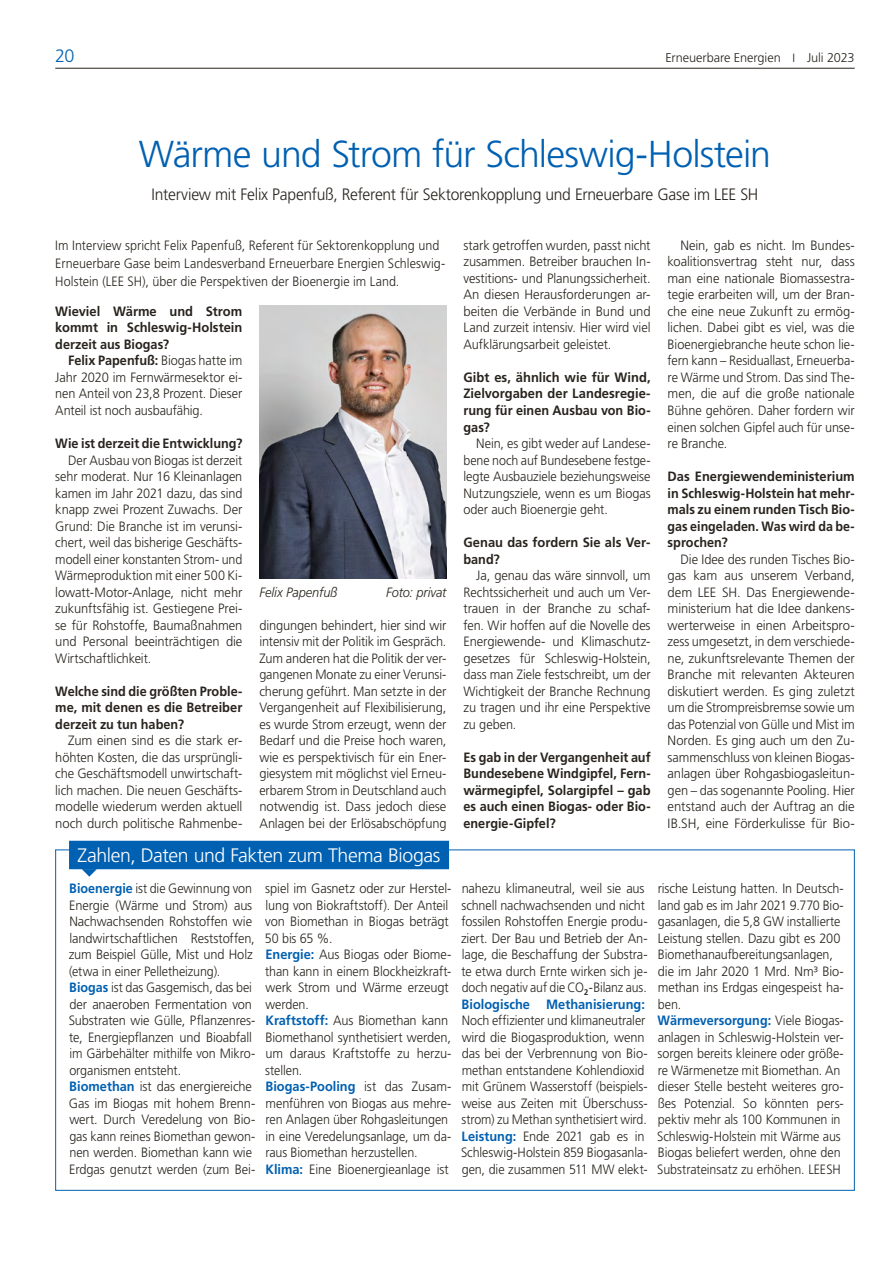
<style>
.page{position:relative;width:893px;height:1263px;background:#fff}
.page>*{position:absolute;margin:0;border:0;box-sizing:border-box;transform-origin:0 0}
.t1{font:300 37.5px "Frutiger LT Std";letter-spacing:-.025em;color:#0060b1}
.t2{font:300 19.5px "Frutiger LT Std";letter-spacing:-.02em;color:#fff}
.t3{font:300 18px "Frutiger LT Std";color:#0060b1}
.t4{font:300 16.5px "Frutiger LT Std";letter-spacing:-.015em;color:#28231d;scale:.95 1}
.t5{font:300 13.5px/16.5px "Frutiger LT Std";letter-spacing:-.005em;color:#28231d;text-align:justify;scale:.95 1}
.t6{font:300 13.5px/16.5px "Frutiger LT Std";letter-spacing:-.005em;color:#28231d;text-align:justify;scale:.94 1}
.t7{font:300 13.5px/16.5px "Frutiger LT Std";letter-spacing:-.005em;color:#28231d;scale:.93 1}
.t8{font:300 13.5px/16.5px "Frutiger LT Std";letter-spacing:-.005em;color:#28231d;text-align:justify;scale:.96 1}
.t9{font:700 13.5px/16.5px "Frutiger LT Std";color:#28231d;text-align:justify;scale:.96 1}
.t10{font:700 13.5px/16.5px "Frutiger LT Std";color:#28231d;text-align:justify;scale:.94 1}
.t11{font:300 13.5px/16.5px "Frutiger LT Std";letter-spacing:-.005em;color:#28231d;text-align:justify}
.t12{font:italic 300 13.5px "Frutiger LT Std";letter-spacing:-.005em;color:#28231d;scale:.95 1}
.t13{font:300 12.75px "Frutiger LT Std";letter-spacing:-.005em;color:#28231d}
.s1{font-size:12px}
.s2{font-weight:700}
.s3{font-weight:700;color:#0060b1}
</style>
<div class="page">
<hr style="left:55px;top:68px;width:800px;height:1px;background:#28231d">
<img style="left:259px;top:305px;width:187px;height:274px">
<div style="left:69px;top:841px;width:380px;height:28px;background:#0060b1"></div>
<svg style="left:82px;top:869px;width:15px;height:8px"></svg>
<h3 class="t3" style="left:55px;top:45px;width:21px">20</h3>
<p class="t13" style="left:665px;top:50px;width:191px">Erneuerbare Energien <span class="s1">I</span> Juli 2023</p>
<h1 class="t1" style="left:139px;top:133px;width:634px">Wärme und Strom für Schleswig-Holstein</h1>
<p class="t4" style="left:152px;top:185px;width:640px">Interview mit Felix Papenfuß, Referent für Sektorenkopplung und Erneuerbare Gase im LEE SH</p>
<p class="t7" style="left:55px;top:236px;width:421px;line-height:18px">Im Interview spricht Felix Papenfuß, Referent für Sektorenkopplung und<br>Erneuerbare Gase beim Landesverband Erneuerbare Energien Schleswig-<br>Holstein (LEE SH), über die Perspektiven der Bioenergie im Land.</p>
<p class="t9" style="left:55px;top:303px;width:196px">Wieviel Wärme und Strom kommt in Schleswig-Holstein derzeit aus Biogas?</p>
<p class="t6" style="left:55px;top:353px;width:201px;text-indent:13px"><span class="s2">Felix Papenfuß:</span> Biogas hatte im Jahr 2020 im Fernwärmesektor ei&shy;nen Anteil von 23,8 Prozent. Dieser Anteil ist noch ausbaufähig.</p>
<p class="t10" style="left:55px;top:435px;width:201px">Wie ist derzeit die Entwicklung?</p>
<p class="t6" style="left:55px;top:452px;width:201px;text-indent:13px">Der Ausbau von Biogas ist derzeit sehr moderat. Nur 16 Kleinanlagen kamen im Jahr 2021 dazu, das sind knapp zwei Prozent Zuwachs. Der Grund: Die Branche ist im verunsi&shy;chert, weil das bisherige Geschäfts&shy;modell einer konstanten Strom- und Wärmeproduktion mit einer 500 Ki&shy;lowatt-Motor-Anlage, nicht mehr zukunftsfähig ist. Gestiegene Prei&shy;se für Rohstoffe, Baumaßnahmen und Personal beeinträchtigen die Wirtschaftlichkeit.</p>
<p class="t10" style="left:55px;top:683px;width:201px">Welche sind die größten Proble&shy;me, mit denen es die Betreiber derzeit zu tun haben?</p>
<p class="t11" style="left:55px;top:732px;width:189px;text-indent:13px">Zum einen sind es die stark er&shy;höhten Kosten, die das ursprüngli&shy;che Geschäftsmodell unwirtschaft&shy;lich machen. Die neuen Geschäfts&shy;modelle wiederum werden aktuell noch durch politische Rahmenbe-</p>
<p class="t5" style="left:463px;top:237px;width:198px">stark getroffen wurden, passt nicht zusammen. Betreiber brauchen In&shy;vestitions- und Planungssicherheit.<br>An diesen Herausforderungen ar&shy;beiten die Verbände in Bund und Land zurzeit intensiv. Hier wird viel Aufklärungsarbeit geleistet.</p>
<p class="t9" style="left:463px;top:369px;width:196px">Gibt es, ähnlich wie für Wind, Zielvorgaben der Landesregie&shy;rung für einen Ausbau von Bio&shy;gas?</p>
<p class="t6" style="left:463px;top:435px;width:201px;text-indent:13px">Nein, es gibt weder auf Landese&shy;bene noch auf Bundesebene festge&shy;legte Ausbauziele beziehungsweise Nutzungsziele, wenn es um Biogas oder auch Bioenergie geht.</p>
<p class="t9" style="left:463px;top:534px;width:196px">Genau das fordern Sie als Ver&shy;band?</p>
<p class="t8" style="left:463px;top:567px;width:196px;text-indent:13px">Ja, genau das wäre sinnvoll, um Rechtssicherheit und auch um Ver&shy;trauen in der Branche zu schaf&shy;fen. Wir hoffen auf die Novelle des Energiewende- und Klimaschutz&shy;gesetzes für Schleswig-Holstein, dass man Ziele festschreibt, um der Wichtigkeit der Branche Rechnung zu tragen und ihr eine Perspektive zu geben.</p>
<p class="t10" style="left:463px;top:749px;width:201px">Es gab in der Vergangenheit auf Bundesebene Windgipfel, Fern&shy;wärmegipfel, Solargipfel – gab es auch einen Biogas- oder Bio&shy;energie-Gipfel?</p>
<p class="t8" style="left:668px;top:237px;width:196px;text-indent:13px">Nein, gab es nicht. Im Bundes&shy;koalitionsvertrag steht nur, dass man eine nationale Biomassestra&shy;tegie erarbeiten will, um der Bran&shy;che eine neue Zukunft zu ermög&shy;lichen. Dabei gibt es viel, was die Bioenergiebranche heute schon lie&shy;fern kann – Residuallast, Erneuerba&shy;re Wärme und Strom. Das sind The&shy;men, die auf die große nationale Bühne gehören. Daher fordern wir einen solchen Gipfel auch für unse&shy;re Branche.</p>
<p class="t9" style="left:668px;top:468px;width:196px">Das Energiewendeministerium in Schleswig-Holstein hat mehr&shy;mals zu einem runden Tisch Bio&shy;gas eingeladen. Was wird da be&shy;sprochen?</p>
<p class="t5" style="left:668px;top:551px;width:198px;text-indent:13px">Die Idee des runden Tisches Bio&shy;gas kam aus unserem Verband, dem LEE SH. Das Energiewende&shy;ministerium hat die Idee dankens&shy;werterweise in einen Arbeitspro&shy;zess umgesetzt, in dem verschiede&shy;ne, zukunftsrelevante Themen der Branche mit relevanten Akteuren diskutiert werden. Es ging zuletzt um die Strompreisbremse sowie um das Potenzial von Gülle und Mist im Norden. Es ging auch um den Zu&shy;sammenschluss von kleinen Biogas&shy;anlagen über Rohgasbiogasleitun&shy;gen – das sogenannte Pooling. Hier entstand auch der Auftrag an die IB.SH, eine Förderkulisse für Bio-</p>
<p class="t12" style="left:259px;top:584px;width:84px">Felix Papenfuß</p>
<p class="t12" style="left:386px;top:584px;width:65px">Foto: privat</p>
<p class="t5" style="left:259px;top:617px;width:198px">dingungen behindert, hier sind wir intensiv mit der Politik im Gespräch.<br>Zum anderen hat die Politik der ver&shy;gangenen Monate zu einer Verunsi&shy;cherung geführt. Man setzte in der Vergangenheit auf Flexibilisierung, es wurde Strom erzeugt, wenn der Bedarf und die Preise hoch waren, wie es perspektivisch für ein Ener&shy;giesystem mit möglichst viel Erneu&shy;erbarem Strom in Deutschland auch notwendig ist. Dass jedoch diese Anlagen bei der Erlösabschöpfung</p>
<h2 class="t2" style="left:78px;top:844px;width:364px">Zahlen, Daten und Fakten zum Thema Biogas</h2>
<p class="t7" style="left:69px;top:881px;width:202px"><span class="s3">Bioenergie</span> ist die Gewinnung von<br>Energie (Wärme und Strom) aus<br>Nachwachsenden Rohstoffen wie landwirtschaftlichen Reststoffen, zum Beispiel Gülle, Mist und Holz (etwa in einer Pelletheizung).<br><span class="s3">Biogas</span> ist das Gasgemisch, das bei der anaeroben Fermentation von<br>Substraten wie Gülle, Pflanzenres&shy;te, Energiepflanzen und Bioabfall im Gärbehälter mithilfe von Mikro&shy;organismen entsteht.<br><span class="s3">Biomethan</span> ist das energiereiche<br>Gas im Biogas mit hohem Brenn&shy;wert. Durch Veredelung von Bio&shy;gas kann reines Biomethan gewon&shy;nen werden. Biomethan kann wie<br>Erdgas genutzt werden (zum Bei-</p>
<p class="t5" style="left:265px;top:881px;width:198px;text-align:left">spiel im Gasnetz oder zur Herstel&shy;lung von Biokraftstoff). Der Anteil von Biomethan in Biogas beträgt<br>50 bis 65 %.<br><span class="s3">Energie:</span> Aus Biogas oder Biome&shy;than kann in einem Blockheizkraft&shy;werk Strom und Wärme erzeugt werden.<br><span class="s3">Kraftstoff:</span> Aus Biomethan kann<br>Biomethanol synthetisiert werden, um daraus Kraftstoffe zu herzu&shy;stellen.<br><span class="s3">Biogas-Pooling</span> ist das Zusam&shy;menführen von Biogas aus mehre&shy;ren Anlagen über Rohgasleitungen in eine Veredelungsanlage, um da&shy;raus Biomethan herzustellen.<br><span class="s3">Klima:</span> Eine Bioenergieanlage ist</p>
<p class="t5" style="left:461px;top:881px;width:198px;text-align:left">nahezu klimaneutral, weil sie aus schnell nachwachsenden und nicht fossilen Rohstoffen Energie produ&shy;ziert. Der Bau und Betrieb der An&shy;lage, die Beschaffung der Substra&shy;te etwa durch Ernte wirken sich je&shy;doch negativ auf die CO<sub>2</sub>-Bilanz aus.<br><span class="s3">Biologische Methanisierung:</span></p>
<p class="t7" style="left:461px;top:1013px;width:202px">Noch effizienter und klimaneutraler wird die Biogasproduktion, wenn das bei der Verbrennung von Bio&shy;methan entstandene Kohlendioxid mit Grünem Wasserstoff (beispiels&shy;weise aus Zeiten mit Überschuss&shy;strom) zu Methan synthetisiert wird.<br><span class="s3">Leistung:</span> Ende 2021 gab es in Schleswig-Holstein 859 Biogasanla&shy;gen, die zusammen 511 MW elekt-</p>
<p class="t6" style="left:657px;top:881px;width:200px;text-align:left">rische Leistung hatten. In Deutsch&shy;land gab es im Jahr 2021 9.770 Bio&shy;gasanlagen, die 5,8 GW installierte<br>Leistung stellen. Dazu gibt es 200<br>Biomethanaufbereitungsanlagen, die im Jahr 2020 1 Mrd. Nm3 Bio&shy;methan ins Erdgas eingespeist ha&shy;ben.<br><span class="s3">Wärmeversorgung:</span> Viele Biogas&shy;anlagen in Schleswig-Holstein ver&shy;sorgen bereits kleinere oder größe&shy;re Wärmenetze mit Biomethan. An dieser Stelle besteht weiteres gro&shy;ßes Potenzial. So könnten pers&shy;pektiv mehr als 100 Kommunen in<br>Schleswig-Holstein mit Wärme aus<br>Biogas beliefert werden, ohne den<br>Substrateinsatz zu erhöhen. LEE SH</p>
</div>
